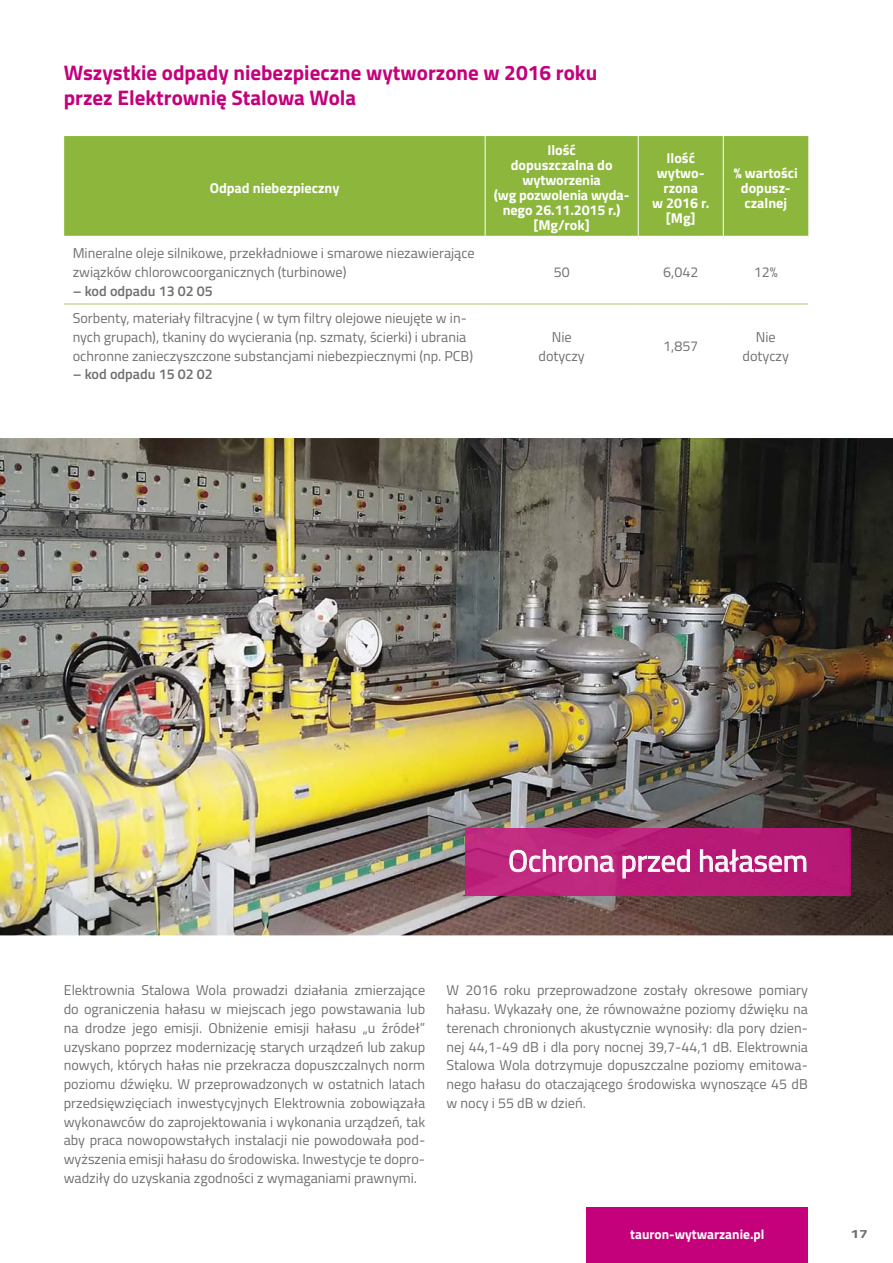
<style>
.page{position:relative;width:893px;height:1263px;background:#fff}
.page>*{position:absolute;margin:0;border:0;box-sizing:border-box;transform-origin:0 0}
.t1{font:30px "Titillium";color:#fff}
.t2{font:700 21px/25.2px "Titillium";color:#c4007a}
.t3{font:14.25px/18.8px "Titillium";color:#6f6f6e}
.t4{font:700 14.25px/15px "Titillium";color:#fff;text-align:center}
.t5{font:600 14.25px "Titillium";color:#6f6f6e}
.t6{font:700 13.5px "Titillium";color:#fff}
.t7{font:700 12px "Titillium";color:#6f6f6e;scale:1.3 1}
</style>
<div class="page">
<img style="left:0;top:438px;width:893px;height:497px">
<div style="left:64px;top:136px;width:744px;height:100px;background:#8cb63c"></div>
<hr style="left:485px;top:136px;width:1px;height:100px;background:#fff">
<hr style="left:638px;top:136px;width:1px;height:100px;background:#fff">
<hr style="left:723px;top:136px;width:1px;height:100px;background:#fff">
<hr style="left:64px;top:303px;width:421px;height:2px;background:#c9da9d">
<hr style="left:485px;top:303px;width:153px;height:2px;background:#c9da9d">
<hr style="left:638px;top:303px;width:85px;height:2px;background:#c9da9d">
<hr style="left:723px;top:303px;width:85px;height:2px;background:#c9da9d">
<img style="left:465px;top:828px;width:385px;height:67px">
<svg style="left:509px;top:849px;width:105px;height:23px;background:#cd5a9c"></svg>
<svg style="left:622px;top:849px;width:68px;height:30px;background:#c54791"></svg>
<svg style="left:700px;top:849px;width:107px;height:23px;background:#c75297"></svg>
<div style="left:587px;top:1208px;width:221px;height:55px;background:#c4007a"></div>
<h2 class="t2" style="left:64px;top:58px;width:535px">Wszystkie odpady niebezpieczne wytworzone w 2016 roku przez Elektrownię Stalowa Wola</h2>
<p class="t4" style="left:210px;top:180px;width:131px">Odpad niebezpieczny</p>
<p class="t4" style="left:494px;top:142px;width:137px">Ilość<br>dopuszczalna do wytworzenia<br>(wg pozwolenia wyda&shy;nego 26.11.2015 r.) [Mg/rok]</p>
<p class="t4" style="left:652px;top:150px;width:59px">Ilość wytwo&shy;rzona<br>w 2016 r. [Mg]</p>
<p class="t4" style="left:734px;top:165px;width:66px">% wartości dopusz&shy;czalnej</p>
<p class="t3" style="left:73px;top:243px;width:403px">Mineralne oleje silnikowe, przekładniowe i smarowe niezawierające związków chlorowcoorganicznych (turbinowe)</p>
<p class="t5" style="left:73px;top:280px;width:142px">– kod odpadu 13 02 05</p>
<p class="t3" style="left:73px;top:308px;width:402px">Sorbenty, materiały filtracyjne ( w tym filtry olejowe nieujęte w in&shy;nych grupach), tkaniny do wycierania (np. szmaty, ścierki) i ubrania ochronne zanieczyszczone substancjami niebezpiecznymi (np. PCB)</p>
<p class="t5" style="left:73px;top:364px;width:142px">– kod odpadu 15 02 02</p>
<p class="t3" style="left:554px;top:262px;width:17px">50</p>
<p class="t3" style="left:663px;top:262px;width:37px">6,042</p>
<p class="t3" style="left:754px;top:262px;width:25px">12%</p>
<p class="t3" style="left:538px;top:327px;width:48px;text-align:center">Nie dotyczy</p>
<p class="t3" style="left:663px;top:336px;width:37px">1,857</p>
<p class="t3" style="left:743px;top:327px;width:48px;text-align:center">Nie dotyczy</p>
<h1 class="t1" style="left:508px;top:839px;width:301px">Ochrona przed hałasem</h1>
<p class="t3" style="left:64px;top:980px;width:363px;text-align:justify">Elektrownia Stalowa Wola prowadzi działania zmierzające do ograniczenia hałasu w miejscach jego powstawania lub na drodze jego emisji. Obniżenie emisji hałasu „u źródeł” uzyskano poprzez modernizację starych urządzeń lub zakup nowych, których hałas nie przekracza dopuszczalnych norm poziomu dźwięku. W przeprowadzonych w ostatnich latach przedsięwzięciach inwestycyjnych Elektrownia zobowiązała wykonawców do zaprojektowania i wykonania urządzeń, tak aby praca nowopowstałych instalacji nie powodowała pod&shy;wyższenia emisji hałasu do środowiska. Inwestycje te dopro&shy;wadziły do uzyskania zgodności z wymaganiami prawnymi.</p>
<p class="t3" style="left:446px;top:980px;width:363px;text-align:justify">W 2016 roku przeprowadzone zostały okresowe pomiary hałasu. Wykazały one, że równoważne poziomy dźwięku na terenach chronionych akustycznie wynosiły: dla pory dzien&shy;nej 44,1-49 dB i dla pory nocnej 39,7-44,1 dB. Elektrownia Stalowa Wola dotrzymuje dopuszczalne poziomy emitowa&shy;nego hałasu do otaczającego środowiska wynoszące 45 dB w nocy i 55 dB w dzień.</p>
<p class="t6" style="left:630px;top:1224px;width:136px">tauron-wytwarzanie.pl</p>
<p class="t7" style="left:850px;top:1224px;width:15px">17</p>
</div>
